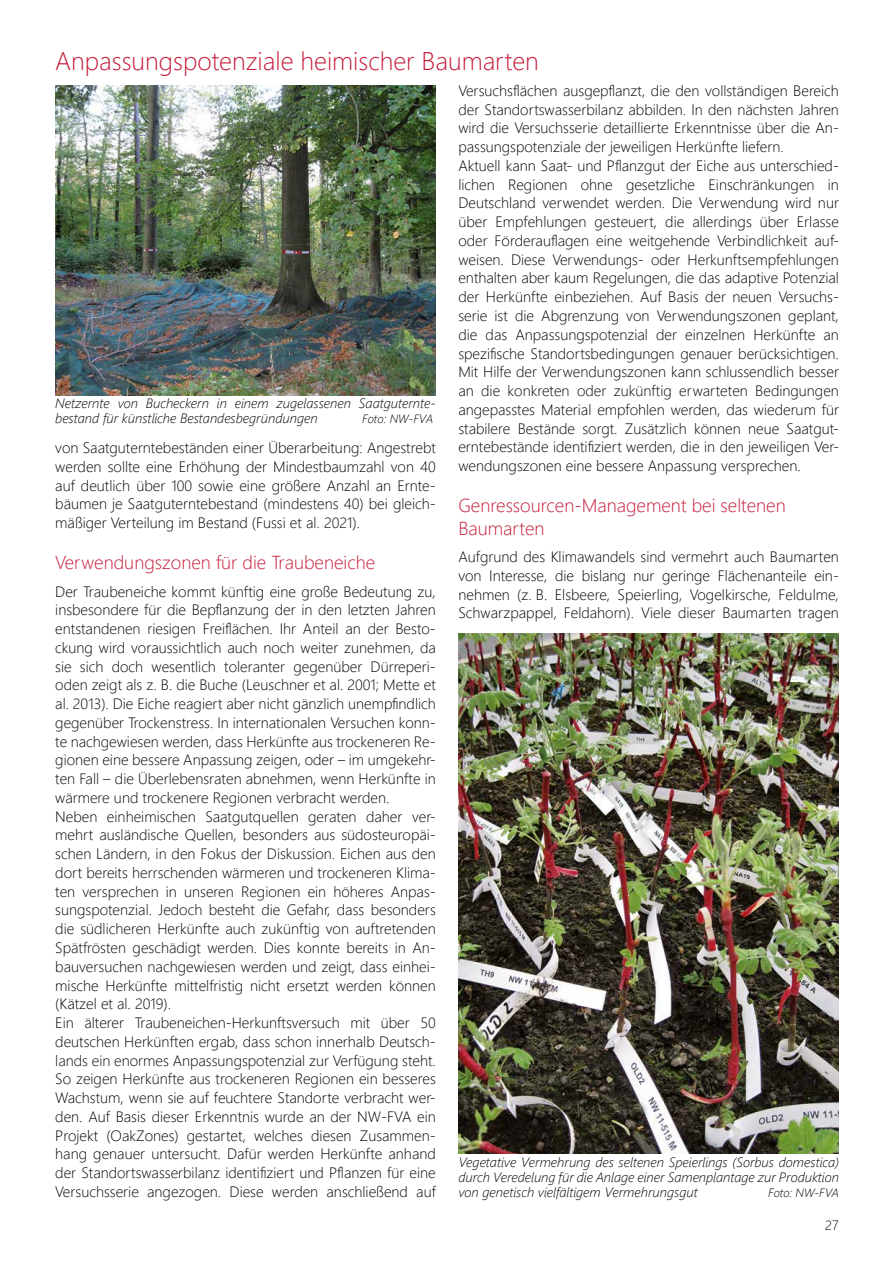
<style>
.page{position:relative;width:893px;height:1263px;background:#fff}
.page>*{position:absolute;margin:0;border:0;box-sizing:border-box;transform-origin:0 0}
.Überschrift1{font:300 25.5px "Segoe UI";color:#c51a37}
.Überschrift2{font:300 18.75px/22.5px "Segoe UI";color:#c51a37}
.Text{font:300 15px/18.8px "Segoe UI";color:#000;text-align:justify}
.Abbildung{font:italic 300 13.5px/15px "Segoe UI";color:#000;text-align:justify}
.t1{font:300 13.5px "Segoe UI";color:#000}
.Abbildung-2{font:italic 300 12px "Segoe UI";color:#000}
</style>
<div class="page">
<img style="left:55px;top:85px;width:381px;height:310px">
<img style="left:458px;top:633px;width:381px;height:520px">
<p class="Überschrift1" style="left:55px;top:36px;width:485px">Anpassungspotenziale heimischer Baumarten</p>
<p class="Abbildung" style="left:55px;top:394px;width:380px">Netzernte von Bucheckern in einem zugelassenen Saatguternte&shy;bestand für künstliche Bestandesbegründungen</p>
<p class="Abbildung-2" style="left:362px;top:408px;width:72px">Foto: NW-FVA</p>
<p class="Text" style="left:55px;top:437px;width:382px">von Saatguterntebeständen einer Überarbeitung: Angestrebt werden sollte eine Erhöhung der Mindestbaumzahl von 40 auf deutlich über 100 sowie eine größere Anzahl an Ernte&shy;bäumen je Saatguterntebestand (mindestens 40) bei gleich&shy;mäßiger Verteilung im Bestand (Fussi et al. 2021).</p>
<p class="Überschrift2" style="left:55px;top:550px;width:321px">Verwendungszonen für die Traubeneiche</p>
<p class="Text" style="left:55px;top:580px;width:382px">Der Traubeneiche kommt künftig eine große Bedeutung zu, insbesondere für die Bepflanzung der in den letzten Jahren entstandenen riesigen Freiflächen. Ihr Anteil an der Besto&shy;ckung wird voraussichtlich auch noch weiter zunehmen, da sie sich doch wesentlich toleranter gegenüber Dürreperi&shy;oden zeigt als z. B. die Buche (Leuschner et al. 2001; Mette et al. 2013). Die Eiche reagiert aber nicht gänzlich unempfindlich gegenüber Trockenstress. In internationalen Versuchen konn&shy;te nachgewiesen werden, dass Herkünfte aus trockeneren Re&shy;gionen eine bessere Anpassung zeigen, oder – im umgekehr&shy;ten Fall – die Überlebensraten abnehmen, wenn Herkünfte in wärmere und trockenere Regionen verbracht werden.</p>
<p class="Text" style="left:55px;top:805px;width:382px">Neben einheimischen Saatgutquellen geraten daher ver&shy;mehrt ausländische Quellen, besonders aus südosteuropäi&shy;schen Ländern, in den Fokus der Diskussion. Eichen aus den dort bereits herrschenden wärmeren und trockeneren Klima&shy;ten versprechen in unseren Regionen ein höheres Anpas&shy;sungspotenzial. Jedoch besteht die Gefahr, dass besonders die südlicheren Herkünfte auch zukünftig von auftretenden Spätfrösten geschädigt werden. Dies konnte bereits in An&shy;bauversuchen nachgewiesen werden und zeigt, dass einhei&shy;mische Herkünfte mittelfristig nicht ersetzt werden können (Kätzel et al. 2019).</p>
<p class="Text" style="left:55px;top:1012px;width:382px">Ein älterer Traubeneichen-Herkunftsversuch mit über 50 deutschen Herkünften ergab, dass schon innerhalb Deutsch&shy;lands ein enormes Anpassungspotenzial zur Verfügung steht.<br>So zeigen Herkünfte aus trockeneren Regionen ein besseres Wachstum, wenn sie auf feuchtere Standorte verbracht wer&shy;den. Auf Basis dieser Erkenntnis wurde an der NW-FVA ein Projekt (OakZones) gestartet, welches diesen Zusammen&shy;hang genauer untersucht. Dafür werden Herkünfte anhand der Standortswasserbilanz identifiziert und Pflanzen für eine Versuchsserie angezogen. Diese werden anschließend auf</p>
<p class="Text" style="left:458px;top:80px;width:382px">Versuchsflächen ausgepflanzt, die den vollständigen Bereich der Standortswasserbilanz abbilden. In den nächsten Jahren wird die Versuchsserie detaillierte Erkenntnisse über die An&shy;passungspotenziale der jeweiligen Herkünfte liefern.</p>
<p class="Text" style="left:458px;top:155px;width:382px;text-align:left">Aktuell kann Saat- und Pflanzgut der Eiche aus unterschied&shy;lichen Regionen ohne gesetzliche Einschränkungen in Deutschland verwendet werden. Die Verwendung wird nur über Empfehlungen gesteuert, die allerdings über Erlasse oder Förderauflagen eine weitgehende Verbindlichkeit auf&shy;weisen. Diese Verwendungs- oder Herkunftsempfehlungen enthalten aber kaum Regelungen, die das adaptive Potenzial der Herkünfte einbeziehen. Auf Basis der neuen Versuchs&shy;serie ist die Abgrenzung von Verwendungszonen geplant, die das Anpassungspotenzial der einzelnen Herkünfte an spezifische Standortsbedingungen genauer berücksichtigen.<br>Mit Hilfe der Verwendungszonen kann schlussendlich besser an die konkreten oder zukünftig erwarteten Bedingungen angepasstes Material empfohlen werden, das wiederum für stabilere Bestände sorgt. Zusätzlich können neue Saatgut&shy;erntebestände identifiziert werden, die in den jeweiligen Ver&shy;wendungszonen eine bessere Anpassung versprechen.</p>
<p class="Überschrift2" style="left:458px;top:493px;width:329px">Genressourcen-Management bei seltenen<br>Baumarten</p>
<p class="Text" style="left:458px;top:546px;width:382px">Aufgrund des Klimawandels sind vermehrt auch Baumarten von Interesse, die bislang nur geringe Flächenanteile ein&shy;nehmen (z. B. Elsbeere, Speierling, Vogelkirsche, Feldulme, Schwarzpappel, Feldahorn). Viele dieser Baumarten tragen</p>
<p class="Abbildung" style="left:458px;top:1152px;width:382px">Vegetative Vermehrung des seltenen Speierlings (Sorbus domestica) durch Veredelung für die Anlage einer Samenplantage zur Produktion von genetisch vielfältigem Vermehrungsgut</p>
<p class="Abbildung-2" style="left:768px;top:1181px;width:72px">Foto: NW-FVA</p>
<p class="t1" style="left:825px;top:1213px;width:15px">27</p>
</div>
